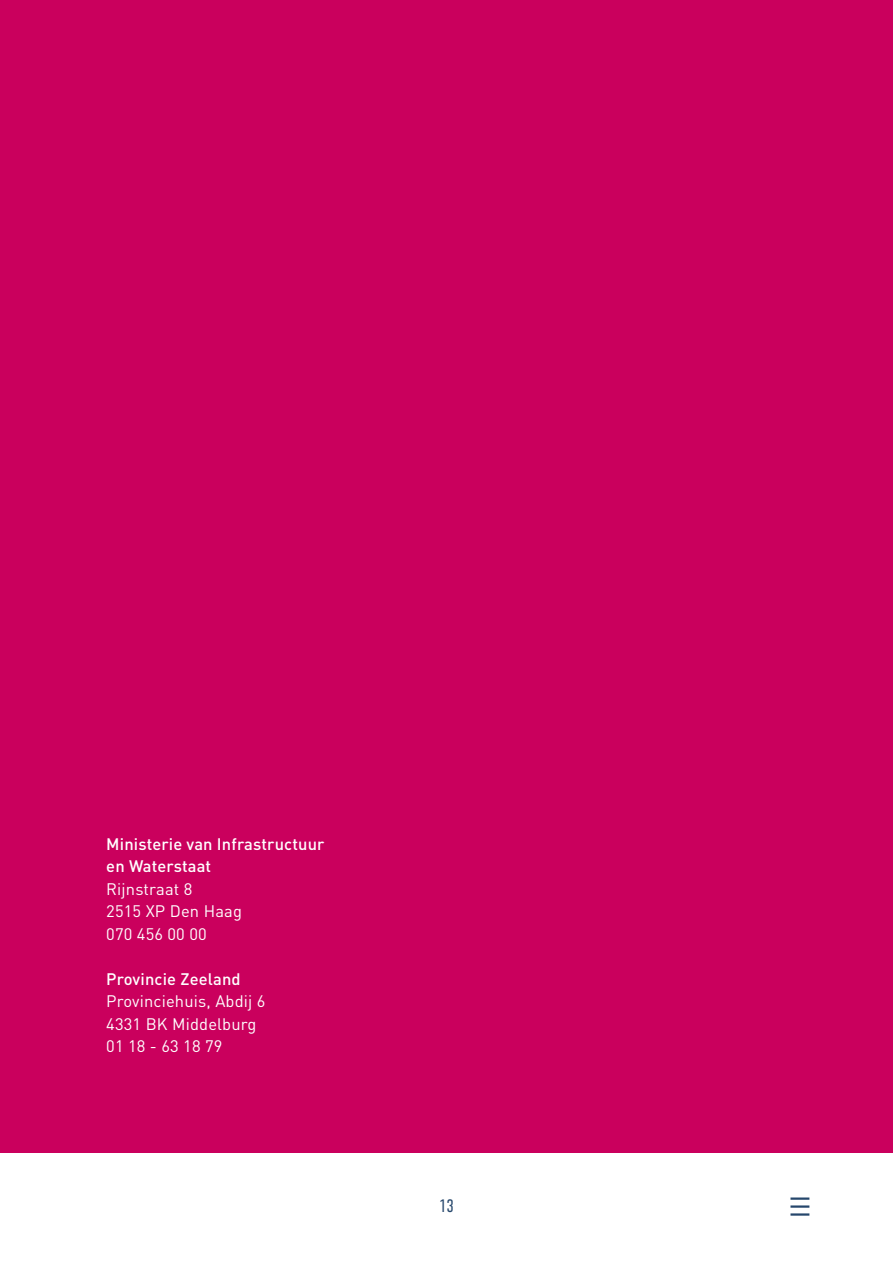
<style>
.page{position:relative;width:893px;height:1263px;background:#fff}
.page>*{position:absolute;margin:0;border:0;box-sizing:border-box;transform-origin:0 0}
.t1{font:300 18px "DIN Condensed";color:#26476c}
.t2{font:16.5px/22.5px "DIN";letter-spacing:.01em;color:#fff}
.t3{font:500 16.5px/22.5px "DIN";letter-spacing:.01em;color:#fff}
</style>
<div class="page">
<div style="left:0;top:0;width:893px;height:1152px;background:#ca005d"></div>
<hr style="left:790px;top:1197px;width:19px;height:3px;background:#26476c">
<hr style="left:790px;top:1205px;width:19px;height:3px;background:#26476c">
<hr style="left:790px;top:1213px;width:19px;height:3px;background:#26476c">
<p class="t3" style="left:106px;top:832px;width:220px">Ministerie van Infrastructuur en Waterstaat</p>
<p class="t2" style="left:106px;top:877px;width:137px">Rijnstraat 8<br>2515 XP Den Haag<br>070 456 00 00</p>
<p class="t3" style="left:106px;top:967px;width:136px">Provincie Zeeland</p>
<p class="t2" style="left:106px;top:989px;width:161px">Provinciehuis, Abdij 6<br>4331 BK Middelburg<br>01 18 - 63 18 79</p>
<p class="t1" style="left:439px;top:1195px;width:16px">13</p>
</div>
